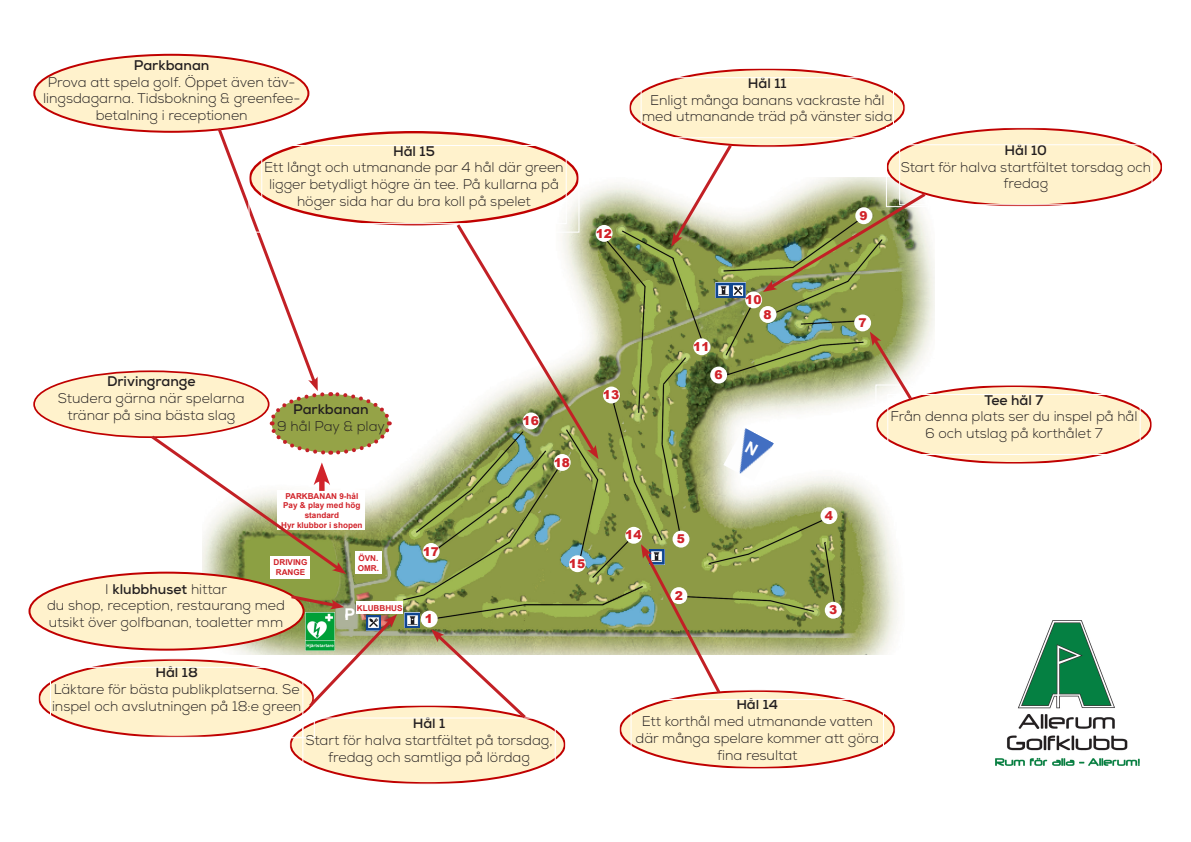
<style>
.page{position:relative;width:1191px;height:842px;background:#fff}
.page>*{position:absolute;margin:0;border:0;box-sizing:border-box;transform-origin:0 0}
.t1{font:700 16.3px "Arial";color:#fff}
.t2{font:300 14px/16.8px "Nexa";color:#231f20;text-align:center}
.t3{font:700 14px "Nexa";color:#231f20}
.t4{font:900 12.2px "Arial";color:#d1232a}
.t5{font:700 8.1px/9.8px "Arial";color:#d1232a}
.s1{font-weight:300}
.s2{font-weight:700}
</style>
<div class="page">
<img style="left:204px;top:177px;width:730px;height:478px">
<div style="left:421px;top:611px;width:17px;height:16px;background:#fff;border-radius:50%"></div>
<div style="left:824px;top:602px;width:17px;height:17px;background:#fff;border-radius:50%"></div>
<div style="left:820px;top:507px;width:17px;height:17px;background:#fff;border-radius:50%"></div>
<div style="left:672px;top:531px;width:17px;height:17px;background:#fff;border-radius:50%"></div>
<div style="left:710px;top:367px;width:17px;height:16px;background:#fff;border-radius:50%"></div>
<div style="left:854px;top:314px;width:17px;height:17px;background:#fff;border-radius:50%"></div>
<div style="left:759px;top:306px;width:17px;height:17px;background:#fff;border-radius:50%"></div>
<div style="left:745px;top:291px;width:17px;height:17px;background:#fff;border-radius:50%"></div>
<div style="left:693px;top:338px;width:17px;height:17px;background:#fff;border-radius:50%"></div>
<div style="left:595px;top:225px;width:17px;height:17px;background:#fff;border-radius:50%"></div>
<div style="left:603px;top:387px;width:17px;height:16px;background:#fff;border-radius:50%"></div>
<div style="left:625px;top:527px;width:17px;height:17px;background:#fff;border-radius:50%"></div>
<div style="left:569px;top:555px;width:17px;height:17px;background:#fff;border-radius:50%"></div>
<div style="left:423px;top:543px;width:16px;height:17px;background:#fff;border-radius:50%"></div>
<div style="left:554px;top:454px;width:16px;height:17px;background:#fff;border-radius:50%"></div>
<div style="left:271px;top:557px;width:39px;height:22px;background:#fff"></div>
<div style="left:356px;top:601px;width:47px;height:13px;background:#fff"></div>
<img style="left:723px;top:427px;width:51px;height:54px">
<img style="left:715px;top:283px;width:30px;height:15px">
<img style="left:404px;top:613px;width:15px;height:15px">
<img style="left:995px;top:620px;width:145px;height:146px">
<div style="left:34px;top:55px;width:274px;height:77px;background:#fff2cc;border-radius:50%"></div>
<div style="left:29px;top:573px;width:274px;height:77px;background:#fff2cc;border-radius:50%"></div>
<div style="left:34px;top:371px;width:235px;height:66px;background:#fff2cc;border-radius:50%"></div>
<div style="left:877px;top:386px;width:274px;height:77px;background:#fff2cc;border-radius:50%"></div>
<div style="left:875px;top:385px;width:277px;height:79px;border:1px solid #fff"></div>
<div style="left:887px;top:394px;width:253px;height:61px;border:1px solid #fff"></div>
<svg style="left:870px;top:332px;width:44px;height:71px"></svg>
<div style="left:630px;top:69px;width:274px;height:77px;background:#fff2cc;border-radius:50%"></div>
<div style="left:629px;top:68px;width:276px;height:79px;border:1px solid #fff"></div>
<div style="left:641px;top:77px;width:252px;height:61px;border:1px solid #fff"></div>
<svg style="left:671px;top:142px;width:63px;height:105px"></svg>
<div style="left:250px;top:132px;width:328px;height:92px;background:#fff2cc;border-radius:50%"></div>
<div style="left:261px;top:145px;width:305px;height:79px;border:1px solid #fff"></div>
<svg style="left:454px;top:221px;width:144px;height:238px"></svg>
<div style="left:620px;top:691px;width:274px;height:77px;background:#fff2cc;border-radius:50%"></div>
<div style="left:619px;top:690px;width:276px;height:79px;border:1px solid #fff"></div>
<div style="left:631px;top:699px;width:252px;height:75px;border:1px solid #fff"></div>
<svg style="left:641px;top:544px;width:82px;height:152px"></svg>
<div style="left:887px;top:129px;width:274px;height:77px;background:#fff2cc;border-radius:50%"></div>
<div style="left:886px;top:127px;width:276px;height:80px;border:1px solid #fff"></div>
<div style="left:899px;top:144px;width:253px;height:61px;border:1px solid #fff"></div>
<svg style="left:763px;top:190px;width:166px;height:102px;background:#9ea46f"></svg>
<div style="left:291px;top:706px;width:274px;height:77px;background:#fff2cc;border-radius:50%"></div>
<div style="left:289px;top:705px;width:277px;height:79px;border:1px solid #fff"></div>
<svg style="left:148px;top:125px;width:245px;height:449px"></svg>
<div style="left:303px;top:718px;width:252px;height:70px;border:1px solid #fff"></div>
<svg style="left:431px;top:629px;width:98px;height:91px"></svg>
<div style="left:39px;top:660px;width:274px;height:77px;background:#fff2cc;border-radius:50%"></div>
<div style="left:38px;top:659px;width:276px;height:79px;border:1px solid #fff"></div>
<div style="left:50px;top:667px;width:253px;height:70px;border:1px solid #fff"></div>
<svg style="left:288px;top:593px;width:109px;height:117px"></svg>
<svg style="left:745px;top:441px;width:13px;height:14px"></svg>
<p class="t3" style="left:134px;top:56px;width:77px">Parkbanan</p>
<p class="t2" style="left:43px;top:74px;width:259px">Prova att spela golf. Öppet även täv&shy;lingsdagarna. Tidsbokning &amp; greenfee-</p>
<p class="t2" style="left:96px;top:107px;width:153px">betalning i receptionen</p>
<p class="t3" style="left:393px;top:142px;width:43px">Hål 15</p>
<p class="t2" style="left:264px;top:159px;width:301px">Ett långt och utmanande par 4 hål där green ligger betydligt högre än tee. På kullarna på höger sida har du bra koll på spelet</p>
<p class="t4" style="left:595px;top:226px;width:18px">12</p>
<p class="t3" style="left:748px;top:74px;width:40px">Hål 11</p>
<p class="t2" style="left:642px;top:92px;width:252px">Enligt många banans vackraste hål med utmanande träd på vänster sida</p>
<p class="t4" style="left:859px;top:209px;width:10px">9</p>
<p class="t3" style="left:1004px;top:141px;width:44px">Hål 10</p>
<p class="t2" style="left:900px;top:159px;width:252px">Start för halva startfältet torsdag och fredag</p>
<p class="t3" style="left:107px;top:372px;width:90px">Drivingrange</p>
<p class="t2" style="left:58px;top:390px;width:188px">Studera gärna när spelarna</p>
<p class="t2" style="left:67px;top:407px;width:169px">tränar på sina bästa slag</p>
<p class="t3" style="left:293px;top:400px;width:77px">Parkbanan</p>
<p class="t2" style="left:277px;top:418px;width:109px">9 hål Pay &amp; play</p>
<p class="t5" style="left:281px;top:491px;width:83px;text-align:center">PARKBANAN 9-hål<br>Pay &amp; play med hög standard<br>Hyr klubbor i shopen</p>
<p class="t5" style="left:273px;top:557px;width:35px">DRIVING<br>RANGE</p>
<p class="t5" style="left:358px;top:553px;width:23px">ÖVN.<br>OMR.</p>
<p class="t1" style="left:344px;top:604px;width:12px">P</p>
<p class="t3" style="left:105px;top:580px;width:123px"><span class="s1">I</span> klubbhuset <span class="s1">hittar</span></p>
<p class="t2" style="left:47px;top:597px;width:239px;text-align:left">du shop, reception, restaurang med utsikt över golfbanan, toaletter mm</p>
<p class="t5" style="left:357px;top:603px;width:47px">KLUBBHUS</p>
<p class="t3" style="left:155px;top:663px;width:44px">Hål 18</p>
<p class="t2" style="left:52px;top:681px;width:251px;text-align:left">Läktare för bästa publikplatserna. Se inspel och avslutningen på 18:e green</p>
<p class="t4" style="left:423px;top:544px;width:18px">17</p>
<p class="t4" style="left:425px;top:612px;width:10px">1</p>
<p class="t4" style="left:522px;top:414px;width:18px">16</p>
<p class="t4" style="left:554px;top:455px;width:18px">18</p>
<p class="t4" style="left:569px;top:557px;width:18px">15</p>
<p class="t3" style="left:413px;top:714px;width:34px">Hål 1</p>
<p class="t2" style="left:305px;top:732px;width:248px">Start för halva startfältet på torsdag, fredag och samtliga på lördag</p>
<p class="t4" style="left:603px;top:388px;width:18px">13</p>
<p class="t4" style="left:693px;top:340px;width:18px">11</p>
<p class="t4" style="left:714px;top:368px;width:10px">6</p>
<p class="t4" style="left:745px;top:293px;width:18px">10</p>
<p class="t4" style="left:763px;top:307px;width:10px">8</p>
<p class="t4" style="left:625px;top:528px;width:18px">14</p>
<p class="t4" style="left:677px;top:532px;width:10px">5</p>
<p class="t4" style="left:674px;top:589px;width:10px">2</p>
<p class="t4" style="left:858px;top:316px;width:10px">7</p>
<p class="t2" style="left:890px;top:392px;width:249px"><span class="s2">Tee hål 7<br></span>Från denna plats ser du inspel på hål<br>6 och utslag på korthålet 7</p>
<p class="t4" style="left:824px;top:509px;width:10px">4</p>
<p class="t4" style="left:829px;top:603px;width:10px">3</p>
<p class="t2" style="left:635px;top:697px;width:245px"><span class="s2">Hål 14<br></span>Ett korthål med utmanande vatten där många spelare kommer att göra fina resultat</p>
</div>
